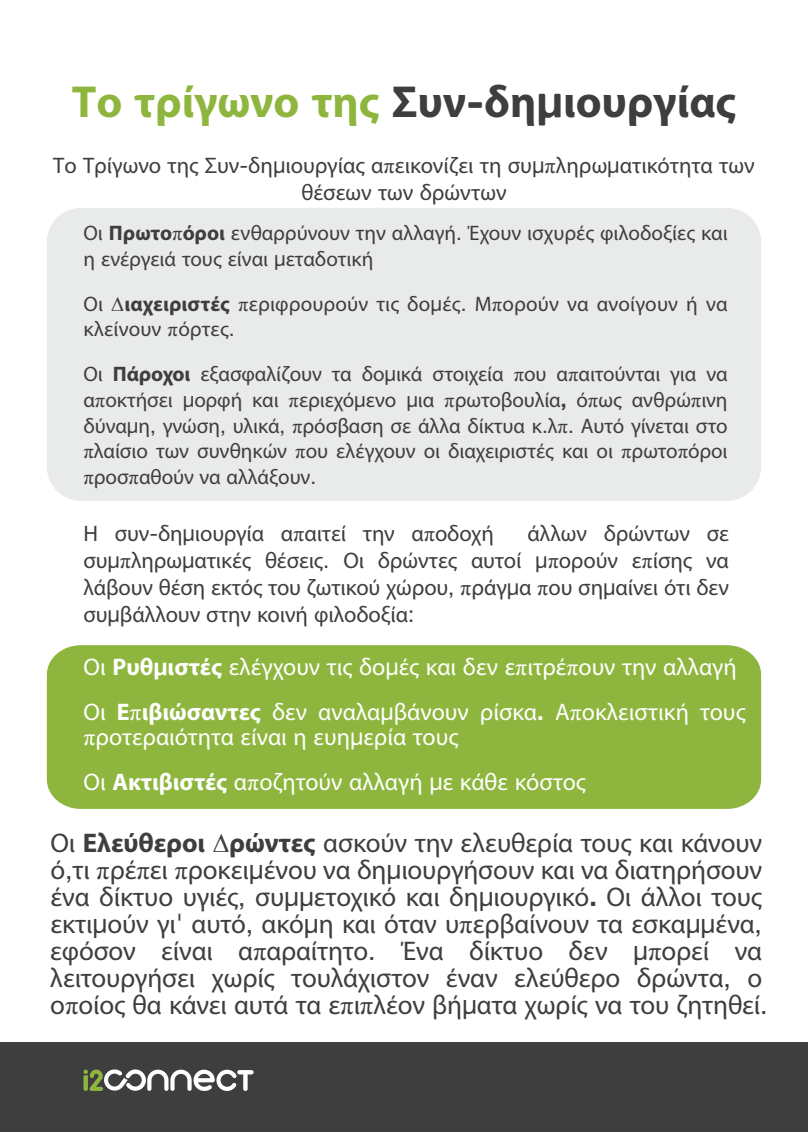
<style>
.page{position:relative;width:808px;height:1132px;background:#fff}
.page>*{position:absolute;margin:0;border:0;box-sizing:border-box;transform-origin:0 0}
.t1{font:700 45px "Myriad Pro";color:#3e3e3f}
.t2{font:27px/27px "Myriad Pro";letter-spacing:-.005em;color:#3e3e3f}
.t3{font:24px/45px "Myriad Pro";color:#fff}
.t4{font:22.5px/27px "Myriad Pro";letter-spacing:-.005em;color:#3e3e3f;text-align:center}
.t5{font:21px/25.5px "Myriad Pro";color:#3e3e3f}
.s1{color:#8eb63e}
.s2{font-family:"Alte Haas Grotesk Bold";font-weight:400}
.s3{font-family:"Alte Haas Grotesk"}
.s4{font-weight:700}
.s5{font-family:"Alte Haas Grotesk Bold"}
</style>
<div class="page">
<div style="left:47px;top:208px;width:714px;height:292px;background:#e9eaea;border-radius:34px"></div>
<div style="left:47px;top:645px;width:714px;height:163px;background:#8eb63e"></div>
<div style="left:0;top:1041px;width:808px;height:90px;background:#3e3e3f"></div>
<svg style="left:83px;top:1069px;width:171px;height:22px"></svg>
<h1 class="t1" style="left:72px;top:72px;width:666px"><span class="s1">Το τρίγωνο της</span> Συν<span class="s2">-</span>δη<span class="s2">µ</span>ιουργίας</h1>
<p class="t4" style="left:53px;top:151px;width:703px">Το Τρίγωνο της Συν<span class="s3">-</span>δη<span class="s3">µ</span>ιουργίας α<span class="s3">π</span>εικονίζει τη συ<span class="s3">µπ</span>ληρω<span class="s3">µ</span>ατικότητα των θέσεων των δρώντων</p>
<p class="t5" style="left:83px;top:220px;width:646px">Οι <span class="s4">Πρωτο</span><span class="s5">π</span><span class="s4">όροι</span> ενθαρρύνουν την αλλαγή<span class="s3">.</span> Έχουν ισχυρές φιλοδοξίες και η ενέργειά τους είναι <span class="s3">µ</span>εταδοτική</p>
<p class="t5" style="left:84px;top:291px;width:646px">Οι <span class="s5">∆</span><span class="s4">ιαχειριστές</span> <span class="s5">π</span>εριφρουρούν τις δο<span class="s3">µ</span>ές<span class="s3">.</span> Μ<span class="s5">π</span>ορούν να ανοίγουν ή να κλείνουν <span class="s5">π</span>όρτες<span class="s3">.</span></p>
<p class="t5" style="left:83px;top:361px;width:646px;text-align:justify">Οι <span class="s4">Πάροχοι</span> εξασφαλίζουν τα δο<span class="s3">µ</span>ικά στοιχεία <span class="s5">π</span>ου α<span class="s5">π</span>αιτούνται για να α<span class="s5">π</span>οκτήσει <span class="s3">µ</span>ορφή και <span class="s5">π</span>εριεχό<span class="s3">µ</span>ενο <span class="s3">µ</span>ια <span class="s5">π</span>ρωτοβουλία<span class="s5">,</span> ό<span class="s5">π</span>ως ανθρώ<span class="s5">π</span>ινη δύνα<span class="s3">µ</span>η<span class="s3">,</span> γνώση<span class="s3">,</span> υλικά<span class="s3">,</span> <span class="s5">π</span>ρόσβαση σε άλλα δίκτυα κ<span class="s3">.</span>λ<span class="s5">π</span><span class="s3">.</span> Αυτό γίνεται στο <span class="s5">π</span>λαίσιο των συνθηκών <span class="s5">π</span>ου ελέγχουν οι διαχειριστές και οι <span class="s5">π</span>ρωτο<span class="s5">π</span>όροι <span class="s5">π</span>ροσ<span class="s5">π</span>αθούν να αλλάξουν<span class="s3">.</span></p>
<p class="t4" style="left:83px;top:519px;width:647px;text-align:justify;text-indent:444px">άλλων δρώντων σε συ<span class="s3">µπ</span>ληρω<span class="s3">µ</span>ατικές θέσεις<span class="s3">.</span> Οι δρώντες αυτοί <span class="s3">µπ</span>ορούν ε<span class="s3">π</span>ίσης να λάβουν θέση εκτός του ζωτικού χώρου<span class="s3">, π</span>ράγ<span class="s3">µ</span>α <span class="s3">π</span>ου ση<span class="s3">µ</span>αίνει ότι δεν συ<span class="s3">µ</span>βάλλουν στην κοινή φιλοδοξία<span class="s3">:</span></p>
<p class="t4" style="left:83px;top:519px;width:412px">Η συν<span class="s3">-</span>δη<span class="s3">µ</span>ιουργία α<span class="s3">π</span>αιτεί την α<span class="s3">π</span>οδοχή</p>
<p class="t3" style="left:83px;top:643px;width:664px">Οι <span class="s4">Ρυθ</span><span class="s5">µ</span><span class="s4">ιστές</span> ελέγχουν τις δο<span class="s3">µ</span>ές και δεν ε<span class="s5">π</span>ιτρέ<span class="s5">π</span>ουν την αλλαγή<br>Οι <span class="s4">Ε</span><span class="s5">π</span><span class="s4">ιβιώσαντες</span> δεν αναλα<span class="s3">µ</span>βάνουν ρίσκα<span class="s5">.</span> Α<span class="s5">π</span>οκλειστική τους</p>
<p class="t3" style="left:83px;top:714px;width:504px"><span class="s5">π</span>ροτεραιότητα είναι η ευη<span class="s3">µ</span>ερία τους<br>Οι <span class="s4">Ακτιβιστές</span> α<span class="s5">π</span>οζητούν αλλαγή <span class="s3">µ</span>ε κάθε κόστος</p>
<p class="t2" style="left:50px;top:828px;width:719px">Οι <span class="s4">Ελεύθεροι</span> <span class="s5">∆</span><span class="s4">ρώντες</span> ασκούν την ελευθερία τους και κάνουν ό<span class="s3">,</span>τι <span class="s5">π</span>ρέ<span class="s5">π</span>ει <span class="s5">π</span>ροκει<span class="s3">µ</span>ένου να δη<span class="s3">µ</span>ιουργήσουν και να διατηρήσουν ένα δίκτυο υγιές<span class="s3">,</span> συ<span class="s3">µµ</span>ετοχικό και δη<span class="s3">µ</span>ιουργικό<span class="s5">.</span> Οι άλλοι τους εκτι<span class="s3">µ</span>ούν γι<span class="s3">'</span> αυτό<span class="s3">,</span> ακό<span class="s3">µ</span>η και όταν υ<span class="s5">π</span>ερβαίνουν τα εσκα<span class="s3">µµ</span>ένα<span class="s3">, </span>εφόσον είναι α<span class="s5">π</span>αραίτητο<span class="s3">.</span> Ένα δίκτυο δεν <span class="s3">µ</span><span class="s5">π</span>ορεί να λειτουργήσει χωρίς τουλάχιστον έναν ελεύθερο δρώντα<span class="s3">,</span> ο ο<span class="s5">π</span>οίος θα κάνει αυτά τα ε<span class="s5">π</span>ι<span class="s5">π</span>λέον βή<span class="s3">µ</span>ατα χωρίς να του ζητηθεί<span class="s3">.</span></p>
</div>
